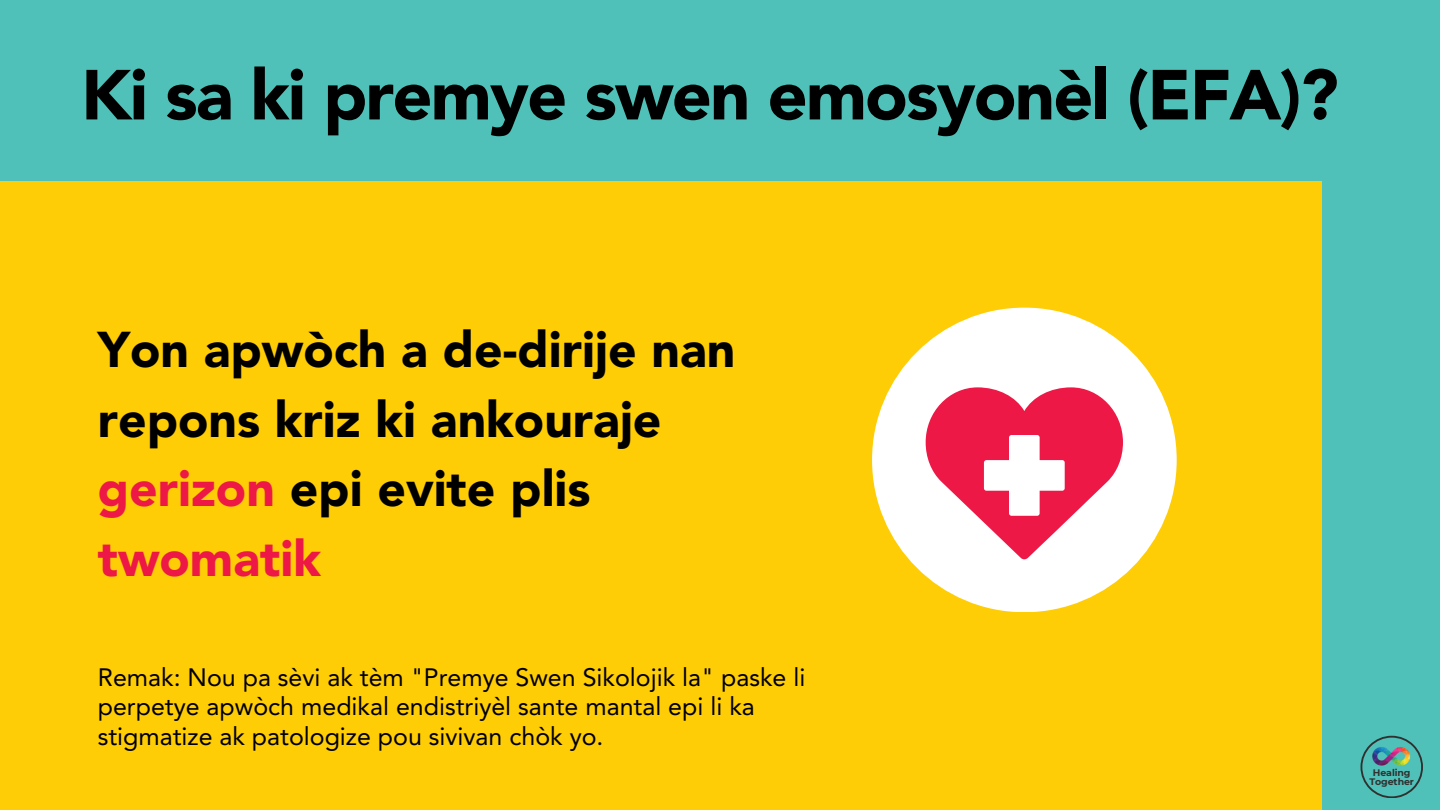
<style>
.page{position:relative;width:1440px;height:810px;background:#4fc1b8}
.page>*{position:absolute;margin:0;border:0;box-sizing:border-box;transform-origin:0 0}
.t1{font:900 70px "Avenir LT Std";letter-spacing:-.025em;color:#000}
.t2{font:900 49.8px/69.8px "Avenir LT Std";color:#000}
.t3{font:25px/29.2px "Avenir LT Std";color:#000}
.t4{font:700 9.4px "Montserrat";letter-spacing:-.01em;color:#303030}
.s1{color:#ed1846}
</style>
<div class="page">
<div style="left:0;top:182px;width:1322px;height:628px;background:#ffcd06"></div>
<div style="left:872px;top:308px;width:305px;height:304px;background:#fff;border-radius:50%"></div>
<svg style="left:926px;top:387px;width:197px;height:172px"></svg>
<svg style="left:1360px;top:736px;width:63px;height:62px"></svg>
<img style="left:1362px;top:745px;width:59px;height:22px">
<p class="t1" style="left:81px;top:67px;width:1259px">Ki sa ki premye swen emosyonèl (EFA)?</p>
<h1 class="t2" style="left:98px;top:319px;width:639px">Yon apwòch a de-dirije nan repons kriz ki ankouraje <span class="s1">gerizon</span> epi evite plis <span class="s1">twomatik</span></h1>
<h3 class="t3" style="left:98px;top:665px;width:709px">Remak: Nou pa sèvi ak tèm "Premye Swen Sikolojik la" paske li perpetye apwòch medikal endistriyèl sante mantal epi li ka stigmatize ak patologize pou sivivan chòk yo.</h3>
<h2 class="t4" style="left:1373px;top:767px;width:39px">Healing</h2>
<p class="t4" style="left:1369px;top:776px;width:46px">Together</p>
</div>
